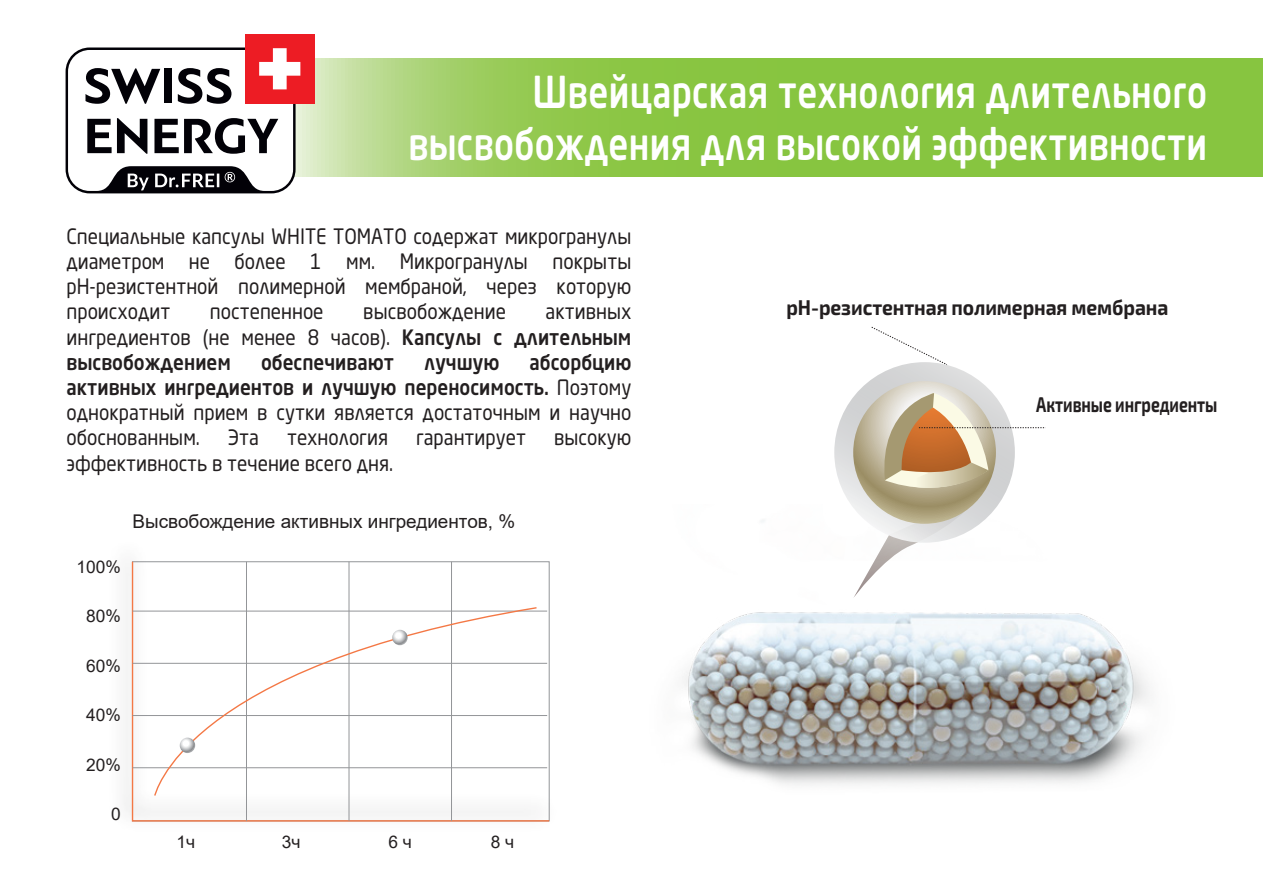
<style>
.page{position:relative;width:1263px;height:893px;background:#fff}
.page>*{position:absolute;margin:0;border:0;box-sizing:border-box;transform-origin:0 0}
.t1{font:500 43.5px/52.2px "Neo Sans Pro Cyr";letter-spacing:.01em;color:#fff;text-align:right;scale:.8 1}
.t2{font:700 21.45px "Exo 2";letter-spacing:-.005em;color:#231f20;scale:.9 1}
.t3{font:700 21.45px "Exo 2";letter-spacing:-.005em;color:#231f20;scale:.73 1}
.t4{font:21px/25.2px "Neo Sans Pro Cyr";color:#231f20;text-align:justify;scale:.9 1}
.t5{font:500 21px "Neo Sans Pro Cyr";color:#231f20;scale:.9 1}
.t6{font:18.9px "Arial";color:#231f20}
.t7{font:17.4px "Arial";color:#231f20}
.s1{font-weight:500}
</style>
<div class="page">
<svg style="left:300px;top:58px;width:963px;height:118px;background:#92c950"></svg>
<div style="left:245px;top:34px;width:69px;height:69px;background:#ed1c24"></div>
<svg style="left:66px;top:48px;width:234px;height:145px"></svg>
<img style="left:682px;top:520px;width:468px;height:265px">
<svg style="left:131px;top:560px;width:419px;height:262px"></svg>
<hr style="left:246px;top:562px;width:1px;height:259px;background:#939598">
<hr style="left:349px;top:562px;width:1px;height:259px;background:#939598">
<hr style="left:451px;top:562px;width:1px;height:259px;background:#939598">
<hr style="left:133px;top:767px;width:414px;height:1px;background:#939598">
<hr style="left:133px;top:715px;width:414px;height:1px;background:#939598">
<hr style="left:133px;top:663px;width:414px;height:1px;background:#939598">
<hr style="left:133px;top:611px;width:414px;height:1px;background:#939598">
<svg style="left:153px;top:606px;width:385px;height:191px"></svg>
<svg style="left:180px;top:738px;width:15px;height:15px"></svg>
<svg style="left:392px;top:630px;width:16px;height:15px"></svg>
<div style="left:834px;top:362px;width:181px;height:181px;background:#d8d9d9;border-radius:90px"></div>
<svg style="left:853px;top:381px;width:143px;height:143px"></svg>
<svg style="left:871px;top:326px;width:76px;height:39px"></svg>
<svg style="left:838px;top:393px;width:207px;height:209px"></svg>
<h1 class="t1" style="left:408px;top:65px;width:1000px">Швейцарская технология длительного высвобождения для высокой эффективности</h1>
<p class="t4" style="left:67px;top:223px;width:629px">Специальные капсулы WHITE TOMATO содержат микрогранулы диаметром не более 1 мм. Микрогранулы покрыты pH-резистентной полимерной мембраной, через которую происходит</p>
<p class="t4" style="left:210px;top:299px;width:128px">постепенное</p>
<p class="t4" style="left:363px;top:299px;width:160px">высвобождение</p>
<p class="t4" style="left:67px;top:299px;width:629px;text-indent:479px">активных ингредиентов (не менее 8 часов). <span class="s1">Капсулы с длительным высвобождением</span></p>
<p class="t4" style="left:67px;top:349px;width:629px;text-indent:463px"><span class="s1">абсорбцию активных ингредиентов и лучшую переносимость.</span> Поэтому однократный прием в сутки является достаточным и научно обоснованным.</p>
<p class="t5" style="left:261px;top:349px;width:149px">обеспечивают</p>
<p class="t5" style="left:424px;top:349px;width:85px">лучшую</p>
<p class="t4" style="left:228px;top:425px;width:36px">Эта</p>
<p class="t4" style="left:287px;top:425px;width:114px">технология</p>
<p class="t4" style="left:416px;top:425px;width:124px">гарантирует</p>
<p class="t4" style="left:554px;top:425px;width:88px">высокую</p>
<p class="t4" style="left:67px;top:450px;width:364px">эффективность в течение всего дня.</p>
<p class="t7" style="left:77px;top:555px;width:46px">100%</p>
<p class="t7" style="left:86px;top:604px;width:36px">80%</p>
<p class="t7" style="left:86px;top:654px;width:36px">60%</p>
<p class="t7" style="left:86px;top:703px;width:36px">40%</p>
<p class="t7" style="left:86px;top:753px;width:36px">20%</p>
<p class="t7" style="left:111px;top:802px;width:11px">0</p>
<p class="t6" style="left:133px;top:508px;width:384px">Высвобождение активных ингредиентов, %</p>
<p class="t7" style="left:177px;top:829px;width:20px">1ч</p>
<p class="t7" style="left:282px;top:829px;width:20px">3ч</p>
<p class="t7" style="left:388px;top:829px;width:25px">6 ч</p>
<p class="t7" style="left:491px;top:829px;width:25px">8 ч</p>
<p class="t2" style="left:786px;top:294px;width:426px">pH-резистентная полимерная мембрана</p>
<p class="t3" style="left:1036px;top:392px;width:250px">Активные ингредиенты</p>
</div>
